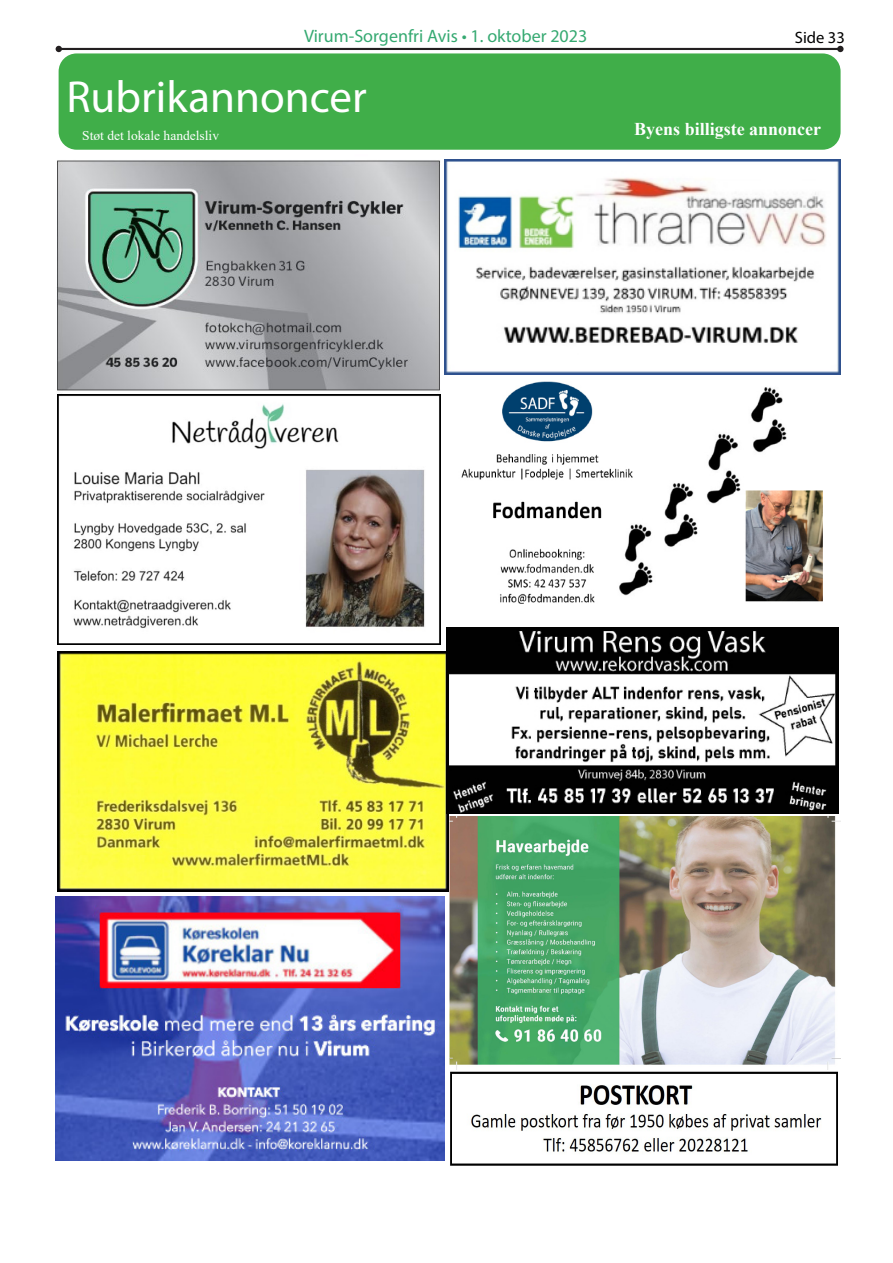
<style>
.page{position:relative;width:893px;height:1263px;background:#fff}
.page>*{position:absolute;margin:0;border:0;box-sizing:border-box;transform-origin:0 0}
.Overskrift{font:45px "Myriad Pro";color:#fff}
.t1{font:18px "Myriad Pro";color:#35a971}
.t2{font:700 18px "Times New Roman";color:#fff}
.t3{font:16.5px "Myriad Pro";color:#000}
.t4{font:13.5px "Times New Roman";color:#fff}
</style>
<div class="page">
<img style="left:57px;top:651px;width:391px;height:240px">
<hr style="left:59px;top:48px;width:781px;height:2px;background:#231f20">
<svg style="left:56px;top:46px;width:6px;height:6px"></svg>
<div style="left:837px;top:46px;width:7px;height:6px;background:#231f20;border-radius:50%"></div>
<div style="left:59px;top:53px;width:782px;height:97px;background:#40ae49;border-radius:18px"></div>
<img style="left:57px;top:160px;width:384px;height:235px">
<img style="left:447px;top:628px;width:392px;height:185px">
<img style="left:461px;top:381px;width:362px;height:223px">
<img style="left:444px;top:159px;width:397px;height:216px">
<img style="left:57px;top:395px;width:384px;height:250px">
<img style="left:443px;top:1069px;width:395px;height:97px">
<img style="left:56px;top:897px;width:388px;height:263px">
<img style="left:450px;top:817px;width:391px;height:252px">
<p class="t1" style="left:304px;top:25px;width:285px">Virum-Sorgenfri Avis • 1. oktober 2023</p>
<p class="t3" style="left:795px;top:28px;width:51px">Side 33</p>
<p class="Overskrift" style="left:66px;top:69px;width:302px">Rubrikannoncer</p>
<p class="t4" style="left:82px;top:126px;width:138px">Støt det lokale handelsliv</p>
<p class="t2" style="left:634px;top:116px;width:189px">Byens billigste annoncer</p>
</div>
